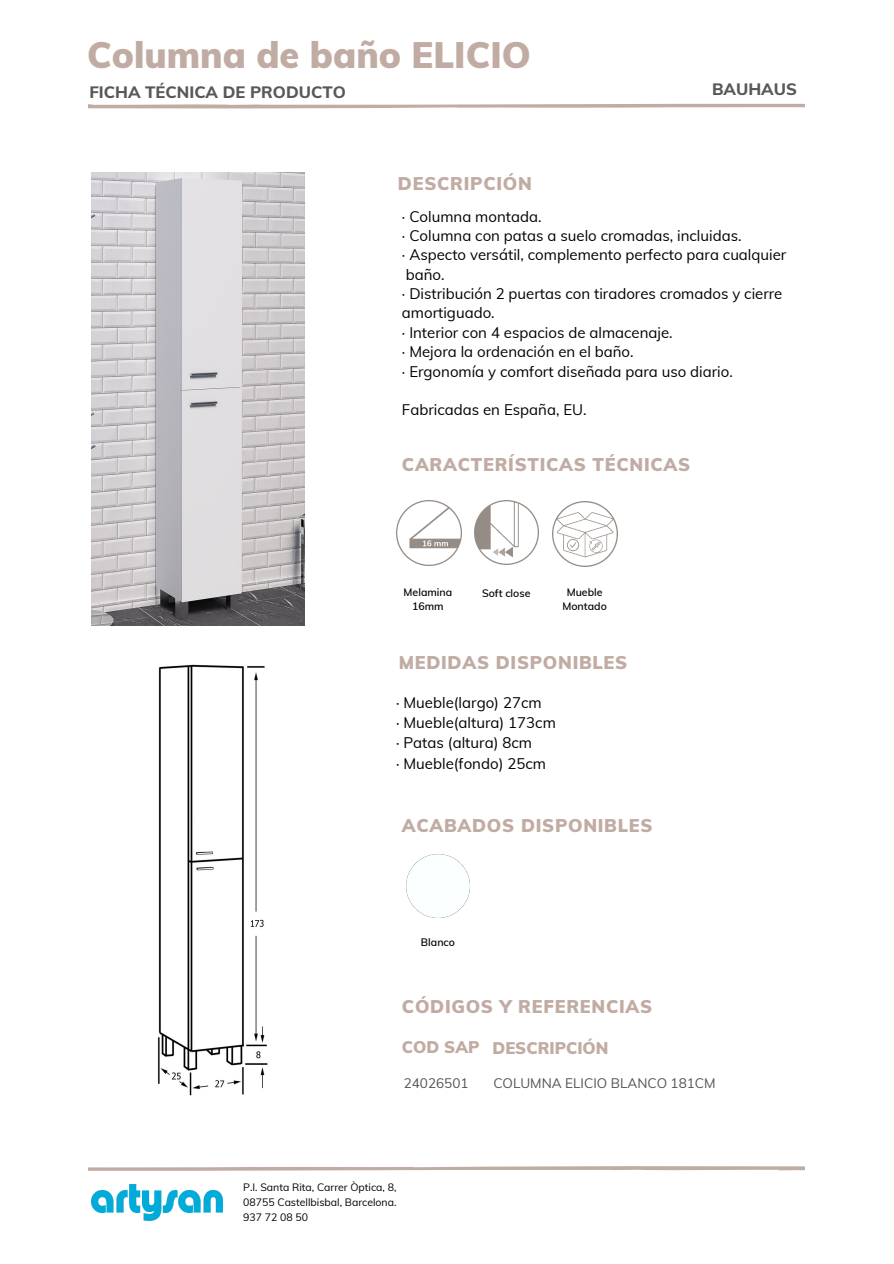
<style>
.page{position:relative;width:894px;height:1264px;background:#fff}
.page>*{position:absolute;margin:0;border:0;box-sizing:border-box;transform-origin:0 0}
.t1{font:900 36px "Muli";color:#c1aca4}
.t2{font:900 18px "Muli";letter-spacing:.04em;color:#c1aca4}
.t3{font:800 16.5px "Muli";color:#57585a}
.t4{font:900 16.5px "Muli";color:#c1aca4}
.t5{font:15px/19.4px "Muli";color:#000}
.t6{font:13.5px "Muli";color:#545454}
.t7{font:600 10.65px/14.2px "Muli";color:#000;text-align:center}
.t8{font:10.5px/14.7px "Muli";color:#000;text-align:justify}
</style>
<div class="page">
<svg style="left:88px;top:103px;width:716px;height:6px"></svg>
<svg style="left:88px;top:1166px;width:716px;height:55px"></svg>
<img style="left:92px;top:1183px;width:130px;height:36px">
<img style="left:396px;top:500px;width:65px;height:65px">
<img style="left:552px;top:501px;width:65px;height:65px">
<img style="left:474px;top:500px;width:64px;height:64px">
<img style="left:406px;top:854px;width:63px;height:63px">
<img style="left:92px;top:172px;width:212px;height:453px">
<img style="left:158px;top:664px;width:110px;height:432px">
<h1 class="t1" style="left:87px;top:31px;width:445px">Columna de baño ELICIO</h1>
<p class="t3" style="left:89px;top:82px;width:258px">FICHA TÉCNICA DE PRODUCTO</p>
<p class="t2" style="left:398px;top:172px;width:135px">DESCRIPCIÓN</p>
<p class="t3" style="left:712px;top:78px;width:86px">BAUHAUS</p>
<p class="t5" style="left:402px;top:206px;width:386px">· Columna montada.<br>· Columna con patas a suelo cromadas, incluidas.<br>· Aspecto versátil, complemento perfecto para cualquier baño.<br>· Distribución 2 puertas con tiradores cromados y cierre amortiguado.<br>· Interior con 4 espacios de almacenaje.<br>· Mejora la ordenación en el baño.<br>· Ergonomía y comfort diseñada para uso diario.</p>
<p class="t5" style="left:402px;top:400px;width:186px">Fabricadas en España, EU.</p>
<p class="t2" style="left:402px;top:453px;width:290px">CARACTERÍSTICAS TÉCNICAS</p>
<p class="t7" style="left:403px;top:585px;width:50px">Melamina<br>16mm</p>
<p class="t7" style="left:562px;top:585px;width:46px">Mueble<br>Montado</p>
<p class="t7" style="left:482px;top:586px;width:50px">Soft close</p>
<p class="t2" style="left:398px;top:650px;width:230px">MEDIDAS DISPONIBLES</p>
<p class="t5" style="left:396px;top:692px;width:161px;line-height:20.2px">· Mueble(largo) 27cm<br>· Mueble(altura) 173cm · Patas (altura) 8cm<br>· Mueble(fondo) 25cm</p>
<p class="t2" style="left:402px;top:813px;width:252px">ACABADOS DISPONIBLES</p>
<p class="t7" style="left:421px;top:934px;width:36px">Blanco</p>
<p class="t2" style="left:402px;top:994px;width:252px">CÓDIGOS Y REFERENCIAS</p>
<p class="t4" style="left:402px;top:1037px;width:208px">COD SAP DESCRIPCIÓN</p>
<p class="t6" style="left:403px;top:1073px;width:66px">24026501</p>
<p class="t6" style="left:493px;top:1073px;width:224px">COLUMNA ELICIO BLANCO 181CM</p>
<p class="t8" style="left:243px;top:1179px;width:155px">P.I. Santa Rita, Carrer Òptica, 8, 08755 Castellbisbal, Barcelona.<br>937 72 08 50</p>
</div>
